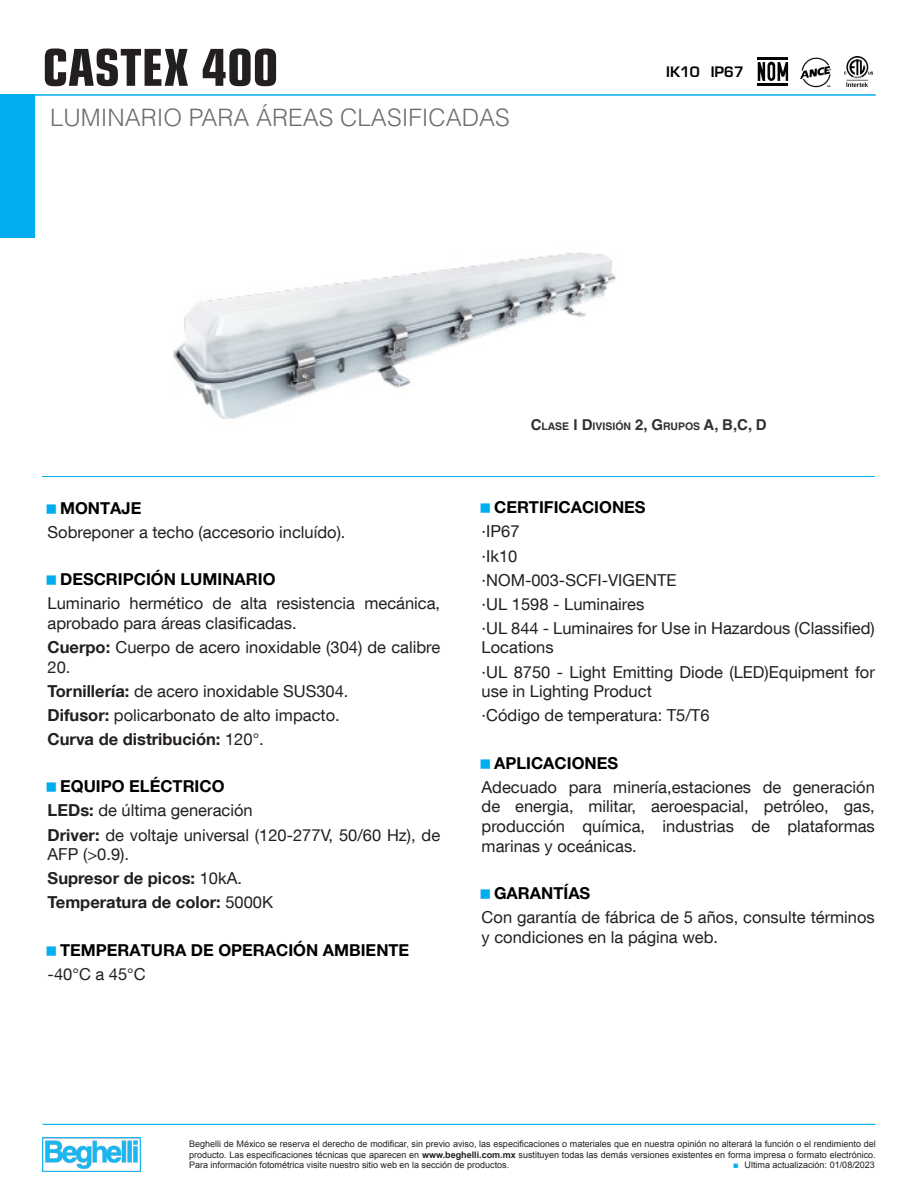
<style>
.page{position:relative;width:918px;height:1188px;background:#fff}
.page>*{position:absolute;margin:0;border:0;box-sizing:border-box;transform-origin:0 0}
.Nombre_de_Producto{font:700 condensed 51px "Eurostile";color:#231f20}
.Tipo_clase{font:300 24px "Helvetica LT Std";color:#6c6d70}
.Contenido{font:16.5px/19.8px "Helvetica Neue LT Com";color:#231f20}
.Contenido_Bold{font:16.5px/19.8px "Helvetica Neue LT Com";color:#231f20}
.t1{font:700 16.5px "Helvetica Neue";color:#000}
.Contenido_Bold-2{font:700 16.5px "Helvetica Neue LT Com";color:#231f20}
.subtitulo{font:700 15.75px "Eurostile";color:#000}
.clase_zona_grupo{font:700 10.5px "Helvetica LT Std";color:#342f35}
.t2{font:9px/10.5px "Arial";color:#231f20;text-align:justify}
.s1{font-size:15px}
.s2{font-weight:700}
.s3{font-weight:400}
</style>
<div class="page">
<div style="left:0;top:95px;width:35px;height:143px;background:#00aeef"></div>
<hr style="left:0;top:94px;width:876px;height:2px;background:#00aeef">
<img style="left:43px;top:1138px;width:98px;height:33px">
<hr style="left:43px;top:1124px;width:832px;height:1px;background:#00aeef">
<hr style="left:42px;top:476px;width:833px;height:1px;background:#00aeef">
<img style="left:845px;top:57px;width:28px;height:29px">
<hr style="left:758px;top:57px;width:30px;height:3px;background:#040503">
<hr style="left:758px;top:83px;width:30px;height:3px;background:#040503">
<svg style="left:758px;top:62px;width:30px;height:19px"></svg>
<img style="left:174px;top:252px;width:442px;height:167px">
<img style="left:800px;top:57px;width:31px;height:31px">
<p class="Nombre_de_Producto" style="left:43px;top:37px;width:237px">CASTEX 400</p>
<p class="Tipo_clase" style="left:50px;top:103px;width:461px">LUMINARIO PARA ÁREAS CLASIFICADAS</p>
<p class="subtitulo" style="left:666px;top:65px;width:35px">IK10</p>
<p class="subtitulo" style="left:711px;top:65px;width:35px">IP67</p>
<p class="clase_zona_grupo" style="left:531px;top:420px;width:237px"><span class="s1">C</span>LASE <span class="s1">I D</span>IVISIÓN <span class="s1">2, G</span>RUPOS <span class="s1">A, B,C, D</span></p>
<p class="t1" style="left:60px;top:498px;width:83px">MONTAJE</p>
<p class="Contenido_Bold" style="left:48px;top:522px;width:299px">Sobreponer a techo (accesorio incluído).</p>
<p class="t1" style="left:60px;top:569px;width:217px">DESCRIPCIÓN LUMINARIO</p>
<p class="Contenido" style="left:48px;top:593px;width:394px">Luminario hermético de alta resistencia mecánica, aprobado para áreas clasificadas.</p>
<p class="Contenido_Bold" style="left:48px;top:637px;width:394px"><span class="s2">Cuerpo:</span> Cuerpo de acero inoxidable (304) de calibre<br>20.</p>
<p class="Contenido_Bold" style="left:48px;top:681px;width:302px"><span class="s2">Tornillería:</span> de acero inoxidable SUS304.</p>
<p class="Contenido_Bold" style="left:48px;top:705px;width:294px"><span class="s2">Difusor:</span> policarbonato de alto impacto.</p>
<p class="Contenido_Bold-2" style="left:48px;top:729px;width:218px">Curva de distribución: <span class="s3">120°.</span></p>
<p class="t1" style="left:60px;top:776px;width:166px">EQUIPO ELÉCTRICO</p>
<p class="Contenido_Bold" style="left:48px;top:800px;width:207px"><span class="s2">LEDs:</span> de última generación</p>
<p class="Contenido_Bold" style="left:48px;top:824px;width:394px"><span class="s2">Driver:</span> de voltaje universal (120-277V, 50/60 Hz), de<br>AFP (&gt;0.9).</p>
<p class="Contenido_Bold-2" style="left:48px;top:868px;width:196px">Supresor de picos: <span class="s3">10kA.</span></p>
<p class="Contenido_Bold-2" style="left:48px;top:892px;width:227px">Temperatura de color: <span class="s3">5000K</span></p>
<p class="t1" style="left:60px;top:940px;width:351px">TEMPERATURA DE OPERACIÓN AMBIENTE</p>
<p class="Contenido" style="left:48px;top:964px;width:100px">-40°C a 45°C</p>
<p class="t1" style="left:494px;top:497px;width:153px">CERTIFICACIONES</p>
<p class="Contenido" style="left:482px;top:521px;width:39px">·IP67</p>
<p class="Contenido" style="left:482px;top:545px;width:37px">·Ik10</p>
<p class="Contenido" style="left:482px;top:569px;width:196px">·NOM-003-SCFI-VIGENTE</p>
<p class="Contenido" style="left:482px;top:593px;width:164px">·UL 1598 - Luminaires</p>
<p class="Contenido" style="left:482px;top:618px;width:395px">·UL 844 - Luminaires for Use in Hazardous (Classified)<br>Locations</p>
<p class="Contenido" style="left:482px;top:661px;width:395px">·UL 8750 - Light Emitting Diode (LED)Equipment for use in Lighting Product</p>
<p class="Contenido" style="left:482px;top:705px;width:229px">·Código de temperatura: T5/T6</p>
<p class="t1" style="left:494px;top:753px;width:126px">APLICACIONES</p>
<p class="Contenido" style="left:482px;top:776px;width:395px;text-align:justify">Adecuado para minería,estaciones de generación de energia, militar, aeroespacial, petróleo, gas, producción química, industrias de plataformas marinas y oceánicas.</p>
<p class="t1" style="left:494px;top:883px;width:98px">GARANTÍAS</p>
<p class="Contenido" style="left:482px;top:907px;width:395px">Con garantía de fábrica de 5 años, consulte términos y condiciones en la página web.</p>
<p class="t2" style="left:189px;top:1139px;width:688px">Beghelli de México se reserva el derecho de modificar, sin previo aviso, las especificaciones o materiales que en nuestra opinión no alterará la función o el rendimiento del producto. Las especificaciones técnicas que aparecen en <span class="s2">www.beghelli.com.mx</span> sustituyen todas las demás versiones existentes en forma impresa o formato electrónico.<br>Para información fotométrica visite nuestro sitio web en la sección de productos.</p>
<p class="t2" style="left:745px;top:1160px;width:132px">Ultima actualización: 01/08/2023</p>
</div>
